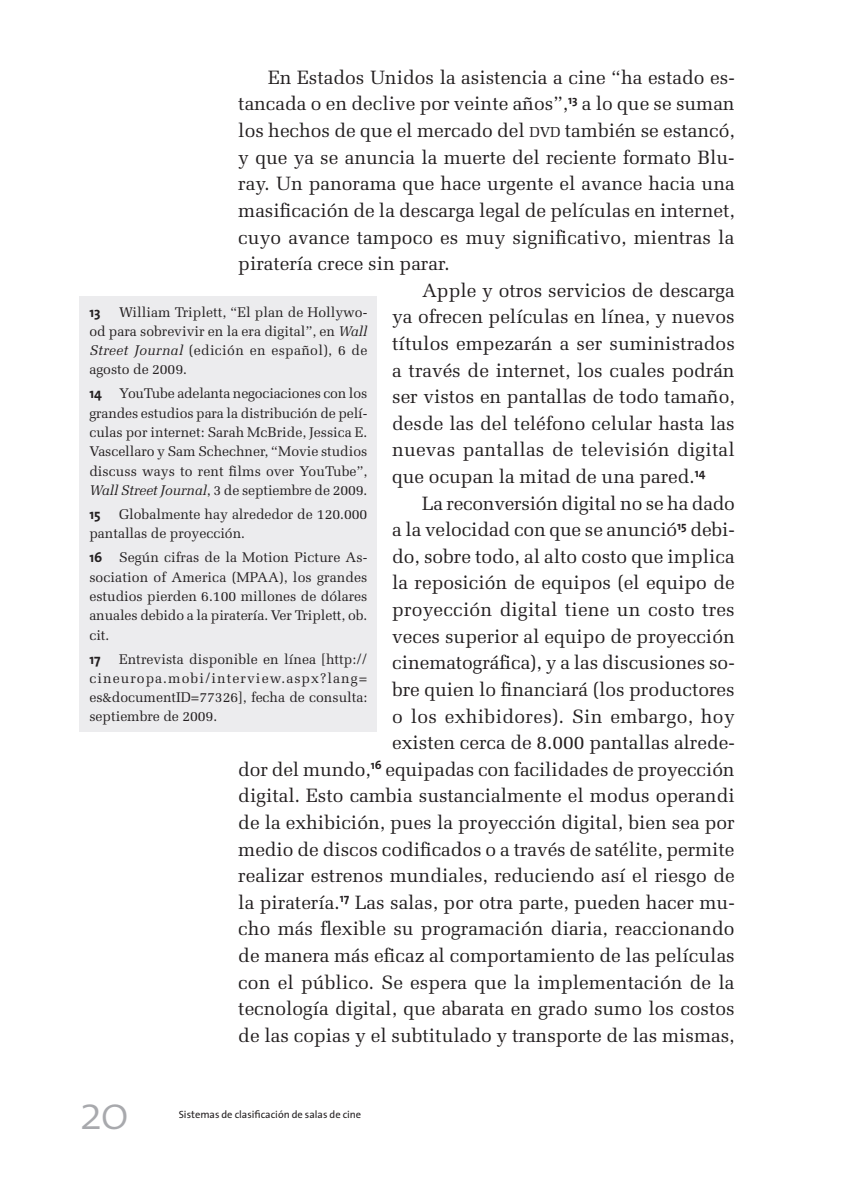
<style>
.page{position:relative;width:844px;height:1191px;background:#fff}
.page>*{position:absolute;margin:0;border:0;box-sizing:border-box;transform-origin:0 0}
.t1{font:300 47.25px "The Sans";color:#a8a9ad}
.t2{font:19.25px "Melior";color:#231f20}
.t3{font:14px/19.2px "Melior";color:#231f20;text-align:justify}
.t4{font:700 14px "The Sans";color:#231f20}
.t5{font:10.5px "The Sans";color:#231f20}
.s1{font-size:14.35px}
.s2{font-style:italic}
.s3{font-family:"The Sans";font-weight:700}
</style>
<div class="page">
<div style="left:79px;top:296px;width:298px;height:435px;background:#ececee"></div>
<p class="t2" style="left:268px;top:66px;width:468px">En Estados Unidos la asistencia a cine “ha estado es-</p>
<p class="t2" style="left:238px;top:93px;width:498px">tancada o en declive por veinte años”,<sup>13</sup> a lo que se suman</p>
<p class="t2" style="left:238px;top:119px;width:498px">los hechos de que el mercado del <span class="s1">dvd</span> también se estancó,</p>
<p class="t2" style="left:238px;top:146px;width:497px">y que ya se anuncia la muerte del reciente formato Blu-</p>
<p class="t2" style="left:238px;top:172px;width:498px">ray. Un panorama que hace urgente el avance hacia una</p>
<p class="t2" style="left:238px;top:199px;width:498px">masificación de la descarga legal de películas en internet,</p>
<p class="t2" style="left:238px;top:226px;width:497px">cuyo avance tampoco es muy significativo, mientras la</p>
<p class="t2" style="left:238px;top:252px;width:213px">piratería crece sin parar.</p>
<p class="t2" style="left:422px;top:279px;width:314px">Apple y otros servicios de descarga</p>
<p class="t2" style="left:392px;top:305px;width:344px">ya ofrecen películas en línea, y nuevos</p>
<p class="t2" style="left:392px;top:332px;width:344px">títulos empezarán a ser suministrados</p>
<p class="t2" style="left:392px;top:359px;width:344px">a través de internet, los cuales podrán</p>
<p class="t2" style="left:392px;top:385px;width:344px">ser vistos en pantallas de todo tamaño,</p>
<p class="t2" style="left:392px;top:412px;width:344px">desde las del teléfono celular hasta las</p>
<p class="t2" style="left:392px;top:438px;width:344px">nuevas pantallas de televisión digital</p>
<p class="t2" style="left:392px;top:465px;width:315px">que ocupan la mitad de una pared.<sup>14</sup></p>
<p class="t2" style="left:422px;top:492px;width:314px">La reconversión digital no se ha dado</p>
<p class="t2" style="left:392px;top:518px;width:344px">a la velocidad con que se anunció<sup>15</sup> debi-</p>
<p class="t2" style="left:392px;top:545px;width:344px">do, sobre todo, al alto costo que implica</p>
<p class="t2" style="left:392px;top:571px;width:344px">la reposición de equipos (el equipo de</p>
<p class="t2" style="left:392px;top:598px;width:344px">proyección digital tiene un costo tres</p>
<p class="t2" style="left:392px;top:625px;width:344px">veces superior al equipo de proyección</p>
<p class="t2" style="left:392px;top:651px;width:344px">cinematográfica), y a las discusiones so-</p>
<p class="t2" style="left:392px;top:678px;width:344px">bre quien lo financiará (los productores</p>
<p class="t2" style="left:392px;top:704px;width:344px">o los exhibidores). Sin embargo, hoy</p>
<p class="t2" style="left:392px;top:731px;width:344px">existen cerca de 8.000 pantallas alrede-</p>
<p class="t2" style="left:238px;top:758px;width:498px">dor del mundo,<sup>16</sup> equipadas con facilidades de proyección</p>
<p class="t2" style="left:238px;top:784px;width:498px">digital. Esto cambia sustancialmente el modus operandi</p>
<p class="t2" style="left:238px;top:811px;width:498px">de la exhibición, pues la proyección digital, bien sea por</p>
<p class="t2" style="left:238px;top:837px;width:497px">medio de discos codificados o a través de satélite, permite</p>
<p class="t2" style="left:238px;top:864px;width:498px">realizar estrenos mundiales, reduciendo así el riesgo de</p>
<p class="t2" style="left:238px;top:891px;width:498px">la piratería.<sup>17</sup> Las salas, por otra parte, pueden hacer mu-</p>
<p class="t2" style="left:238px;top:917px;width:497px">cho más flexible su programación diaria, reaccionando</p>
<p class="t2" style="left:238px;top:944px;width:498px">de manera más eficaz al comportamiento de las películas</p>
<p class="t2" style="left:238px;top:970px;width:497px">con el público. Se espera que la implementación de la</p>
<p class="t2" style="left:238px;top:997px;width:498px">tecnología digital, que abarata en grado sumo los costos</p>
<p class="t2" style="left:238px;top:1024px;width:497px">de las copias y el subtitulado y transporte de las mismas,</p>
<p class="t3" style="left:89px;top:302px;width:279px;text-indent:30px">William Triplett, “El plan de Hollywo&shy;od para sobrevivir en la era digital”, en <span class="s2">Wall Street Journal</span> (edición en español), 6 de agosto de 2009.</p>
<p class="t3" style="left:89px;top:384px;width:279px"><span class="s3">14</span> YouTube adelanta negociaciones con los grandes estudios para la distribución de pelí&shy;culas por internet: Sarah McBride, Jessica E.<br>Vascellaro y Sam Schechner, “Movie studios discuss ways to rent films over YouTube”, <span class="s2">Wall Street Journal</span>, 3 de septiembre de 2009.</p>
<p class="t4" style="left:89px;top:502px;width:13px">15</p>
<p class="t4" style="left:89px;top:300px;width:13px">13</p>
<p class="t3" style="left:89px;top:504px;width:279px;text-indent:30px">Globalmente hay alrededor de 120.000 pantallas de proyección.</p>
<p class="t3" style="left:89px;top:548px;width:279px"><span class="s3">16</span> Según cifras de la Motion Picture As&shy;sociation of America (MPAA), los grandes estudios pierden 6.100 millones de dólares anuales debido a la piratería. Ver Triplett, ob. cit.</p>
<p class="t4" style="left:89px;top:647px;width:13px">17</p>
<p class="t3" style="left:89px;top:649px;width:279px;text-indent:30px">Entrevista disponible en línea [http:// cineuropa.mobi/interview.aspx?lang= es&amp;documentID=77326], fecha de consulta: septiembre de 2009.</p>
<h1 class="t1" style="left:79px;top:1073px;width:51px">20</h1>
<p class="t5" style="left:179px;top:1105px;width:184px">Sistemas de clasificación de salas de cine</p>
</div>
